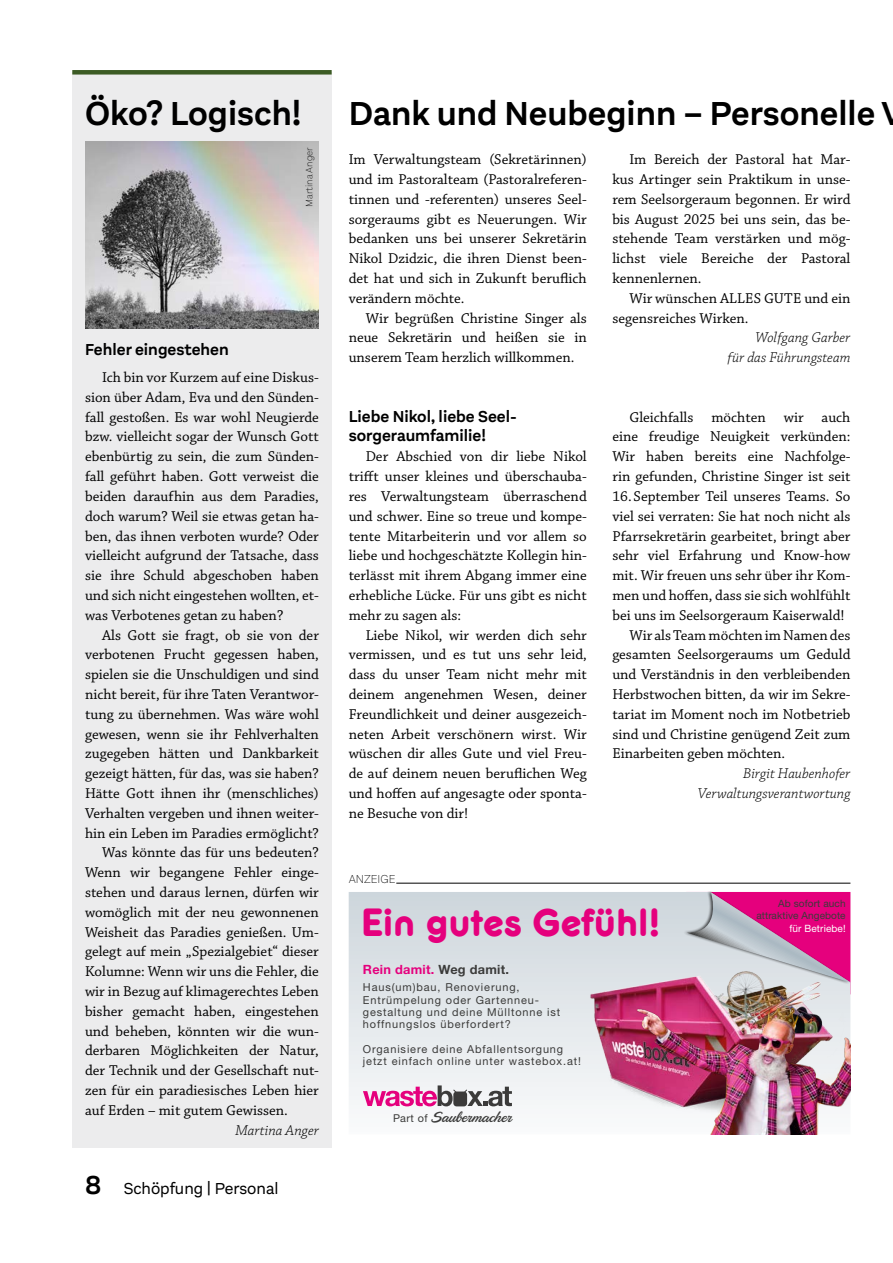
<style>
.page{position:relative;width:893px;height:1263px;background:#fff}
.page>*{position:absolute;margin:0;border:0;box-sizing:border-box;transform-origin:0 0}
.t1{font:40.95px "Frankfurter Medium Plain";color:#e5007d}
.t2{font:600 34.5px "Aestetico";color:#000}
.t3{font:600 16.5px/19.8px "Aestetico";color:#000}
.t4{font:16.5px "Aestetico";color:#000}
.t5{font:15px/19.8px "Chaparral Pro";color:#000;text-align:justify}
.t6{font:italic 300 15px/19.8px "Chaparral Pro";color:#000;text-align:right}
.t7{font:700 12.75px "Helvetica Neue LTW1 G";letter-spacing:.02em;color:#e5007d}
.t8{font:200 12px "Aestetico";color:#000}
.t9{font:10.95px/12.3px "Helvetica Neue LTW1 G";letter-spacing:.08em;color:#3b3b3a}
.t10{font:10.8px "Helvetica Neue LTW1 G";letter-spacing:.04em;color:#3b3b3a}
.t11{font:10.05px/12.1px "Helvetica Neue LTW1 G";letter-spacing:.01em;color:#3b3b3a;text-align:right}
.t12{font:10.05px "Helvetica Neue LTW1 G";letter-spacing:.01em;color:#fff}
.t13{font:200 9.75px "Aestetico";color:#000}
.s1{font-weight:600;font-size:27px}
.s2{color:#3b3b3a}
</style>
<div class="page">
<div style="left:72px;top:72px;width:260px;height:1075px;background:#ececed"></div>
<img style="left:85px;top:141px;width:234px;height:187px">
<div style="left:72px;top:70px;width:260px;height:5px;background:#3c5b24"></div>
<svg style="left:349px;top:892px;width:334px;height:213px;background:#dee3e7"></svg>
<img style="left:586px;top:950px;width:264px;height:155px">
<img style="left:603px;top:1008px;width:247px;height:126px">
<svg style="left:686px;top:892px;width:165px;height:102px;background:#d17db0"></svg>
<hr style="left:396px;top:883px;width:454px;height:1px;background:#000">
<svg style="left:363px;top:1085px;width:150px;height:22px"></svg>
<h2 class="t2" style="left:85px;top:93px;width:218px">Öko? Logisch!</h2>
<p class="t13" style="left:304px;top:207px;width:61px;rotate:-90deg">Martina Anger</p>
<p class="t3" style="left:85px;top:340px;width:145px">Fehler eingestehen</p>
<p class="t5" style="left:85px;top:368px;width:235px;text-indent:17px">Ich bin vor Kurzem auf eine Diskus&shy;sion über Adam, Eva und den Sünden&shy;fall gestoßen. Es war wohl Neugierde bzw. vielleicht sogar der Wunsch Gott ebenbürtig zu sein, die zum Sünden&shy;fall geführt haben. Gott verweist die beiden daraufhin aus dem Paradies, doch warum? Weil sie etwas getan ha&shy;ben, das ihnen verboten wurde? Oder vielleicht aufgrund der Tatsache, dass sie ihre Schuld abgeschoben haben und sich nicht eingestehen wollten, et&shy;was Verbotenes getan zu haben?</p>
<p class="t5" style="left:102px;top:625px;width:218px">Als Gott sie fragt, ob sie von der</p>
<p class="t5" style="left:85px;top:645px;width:235px">verbotenen Frucht gegessen haben,</p>
<p class="t5" style="left:85px;top:665px;width:235px">spielen sie die Unschuldigen und sind</p>
<p class="t5" style="left:85px;top:685px;width:235px">nicht bereit, für ihre Taten Verantwor-</p>
<p class="t5" style="left:85px;top:705px;width:235px">tung zu übernehmen. Was wäre wohl</p>
<p class="t5" style="left:85px;top:724px;width:235px">gewesen, wenn sie ihr Fehlverhalten</p>
<p class="t5" style="left:85px;top:744px;width:235px">zugegeben hätten und Dankbarkeit</p>
<p class="t5" style="left:85px;top:764px;width:235px">gezeigt hätten, für das, was sie haben?</p>
<p class="t5" style="left:85px;top:784px;width:235px">Hätte Gott ihnen ihr (menschliches)</p>
<p class="t5" style="left:85px;top:804px;width:235px">Verhalten vergeben und ihnen weiter-</p>
<p class="t5" style="left:85px;top:823px;width:235px">hin ein Leben im Paradies ermöglicht?</p>
<p class="t5" style="left:102px;top:843px;width:218px">Was könnte das für uns bedeuten?</p>
<p class="t5" style="left:85px;top:863px;width:235px">Wenn wir begangene Fehler einge-</p>
<p class="t5" style="left:85px;top:883px;width:235px">stehen und daraus lernen, dürfen wir</p>
<p class="t5" style="left:85px;top:903px;width:235px">womöglich mit der neu gewonnenen</p>
<p class="t5" style="left:85px;top:922px;width:235px">Weisheit das Paradies genießen. Um-</p>
<p class="t5" style="left:85px;top:942px;width:235px">gelegt auf mein „Spezialgebiet“ dieser</p>
<p class="t5" style="left:85px;top:962px;width:235px">Kolumne: Wenn wir uns die Fehler, die</p>
<p class="t5" style="left:85px;top:982px;width:235px">wir in Bezug auf klimagerechtes Leben</p>
<p class="t5" style="left:85px;top:1002px;width:235px">bisher gemacht haben, eingestehen</p>
<p class="t5" style="left:85px;top:1021px;width:235px">und beheben, könnten wir die wun-</p>
<p class="t5" style="left:85px;top:1041px;width:235px">derbaren Möglichkeiten der Natur,</p>
<p class="t5" style="left:85px;top:1061px;width:235px">der Technik und der Gesellschaft nut-</p>
<p class="t5" style="left:85px;top:1081px;width:235px">zen für ein paradiesisches Leben hier</p>
<p class="t5" style="left:85px;top:1101px;width:204px">auf Erden – mit gutem Gewissen.</p>
<p class="t6" style="left:236px;top:1120px;width:85px">Martina Anger</p>
<p class="t4" style="left:85px;top:1179px;width:195px"><span class="s1">8</span> Schöpfung | Personal</p>
<h2 class="t2" style="left:349px;top:93px;width:556px">Dank und Neubeginn – Personelle V</h2>
<p class="t5" style="left:349px;top:150px;width:240px">Im Verwaltungsteam (Sekretärinnen) und im Pastoralteam (Pastoralreferen&shy;tinnen und -referenten) unseres Seel&shy;sorgeraums gibt es Neuerungen. Wir bedanken uns bei unserer Sekretärin Nikol Dzidzic, die ihren Dienst been&shy;det hat und sich in Zukunft beruflich verändern möchte.</p>
<p class="t5" style="left:349px;top:309px;width:240px;text-indent:17px">Wir begrüßen Christine Singer als neue Sekretärin und heißen sie in unserem Team herzlich willkommen.</p>
<p class="t5" style="left:612px;top:150px;width:240px;text-indent:17px">Im Bereich der Pastoral hat Mar&shy;kus Artinger sein Praktikum in unse&shy;rem Seelsorgeraum begonnen. Er wird bis August 2025 bei uns sein, das be&shy;stehende Team verstärken und mög&shy;lichst viele Bereiche der Pastoral kennenlernen.</p>
<p class="t5" style="left:612px;top:289px;width:240px;text-indent:17px">Wir wünschen ALLES GUTE und ein segensreiches Wirken.</p>
<p class="t6" style="left:727px;top:328px;width:124px">Wolfgang Garber<br>für das Führungsteam</p>
<p class="t3" style="left:349px;top:406px;width:170px">Liebe Nikol, liebe Seel&shy;sorgeraumfamilie!</p>
<p class="t5" style="left:349px;top:447px;width:240px;text-indent:17px">Der Abschied von dir liebe Nikol trifft unser kleines und überschauba&shy;res Verwaltungsteam überraschend und schwer. Eine so treue und kompe&shy;tente Mitarbeiterin und vor allem so liebe und hochgeschätzte Kollegin hin&shy;terlässt mit ihrem Abgang immer eine erhebliche Lücke. Für uns gibt es nicht mehr zu sagen als:</p>
<p class="t5" style="left:349px;top:625px;width:240px;text-indent:17px">Liebe Nikol, wir werden dich sehr vermissen, und es tut uns sehr leid, dass du unser Team nicht mehr mit deinem angenehmen Wesen, deiner Freundlichkeit und deiner ausgezeich&shy;neten Arbeit verschönern wirst. Wir wüschen dir alles Gute und viel Freu&shy;de auf deinem neuen beruflichen Weg und hoffen auf angesagte oder sponta&shy;ne Besuche von dir!</p>
<p class="t8" style="left:349px;top:872px;width:48px">ANZEIGE</p>
<p class="t5" style="left:612px;top:408px;width:240px;text-indent:17px">Gleichfalls möchten wir auch eine freudige Neuigkeit verkünden:<br>Wir haben bereits eine Nachfolge&shy;rin gefunden, Christine Singer ist seit</p>
<p class="t5" style="left:612px;top:487px;width:240px">16. September Teil unseres Teams. So</p>
<p class="t5" style="left:612px;top:507px;width:240px">viel sei verraten: Sie hat noch nicht als</p>
<p class="t5" style="left:612px;top:526px;width:240px">Pfarrsekretärin gearbeitet, bringt aber</p>
<p class="t5" style="left:612px;top:546px;width:240px">sehr viel Erfahrung und Know-how</p>
<p class="t5" style="left:612px;top:566px;width:240px">mit. Wir freuen uns sehr über ihr Kom-</p>
<p class="t5" style="left:612px;top:586px;width:240px">men und hoffen, dass sie sich wohlfühlt</p>
<p class="t5" style="left:612px;top:606px;width:234px">bei uns im Seelsorgeraum Kaiserwald!</p>
<p class="t5" style="left:629px;top:625px;width:223px">Wir als Team möchten im Namen des</p>
<p class="t5" style="left:612px;top:645px;width:240px">gesamten Seelsorgeraums um Geduld</p>
<p class="t5" style="left:612px;top:665px;width:240px">und Verständnis in den verbleibenden</p>
<p class="t5" style="left:612px;top:685px;width:240px">Herbstwochen bitten, da wir im Sekre-</p>
<p class="t5" style="left:612px;top:705px;width:240px">tariat im Moment noch im Notbetrieb</p>
<p class="t5" style="left:612px;top:724px;width:240px">sind und Christine genügend Zeit zum</p>
<p class="t5" style="left:612px;top:744px;width:174px">Einarbeiten geben möchten.</p>
<p class="t6" style="left:698px;top:764px;width:154px">Birgit Haubenhofer<br>Verwaltungsverantwortung</p>
<h1 class="t1" style="left:361px;top:899px;width:301px">Ein gutes Gefühl!</h1>
<p class="t7" style="left:363px;top:961px;width:148px">Rein damit. <span class="s2">Weg damit.</span></p>
<p class="t9" style="left:363px;top:981px;width:199px">Haus(um)bau, Renovierung,<br>Entrümpelung oder Gartenneu&shy;gestaltung und deine Mülltonne ist hoffnungslos überfordert?</p>
<p class="t9" style="left:363px;top:1042px;width:219px">Organisiere deine Abfallentsorgung jetzt einfach online unter wastebox.at!</p>
<p class="t10" style="left:393px;top:1112px;width:36px">Part of</p>
<p class="t11" style="left:756px;top:897px;width:91px">Ab sofort auch attraktive Angebote</p>
<p class="t12" style="left:789px;top:922px;width:58px">für Betriebe!</p>
</div>
